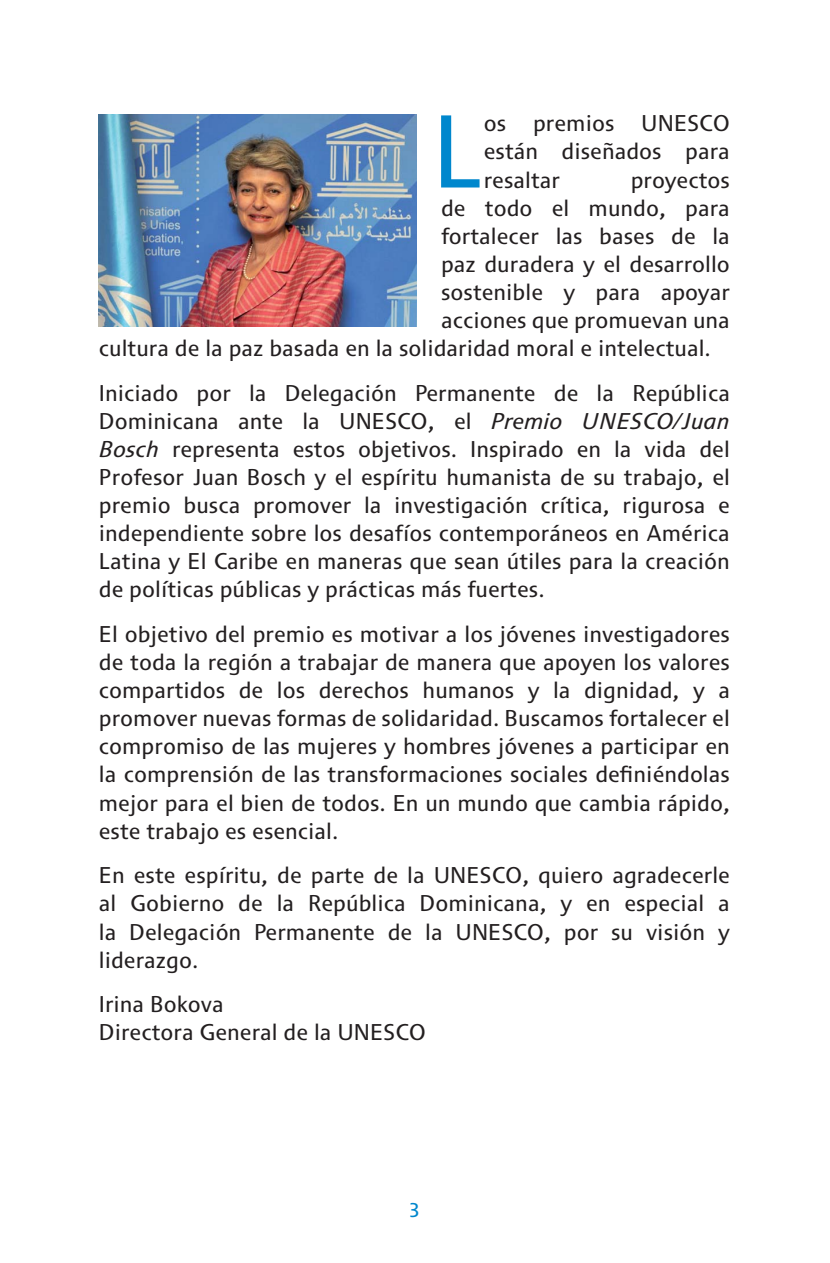
<style>
.page{position:relative;width:830px;height:1263px;background:#fff}
.page>*{position:absolute;margin:0;border:0;box-sizing:border-box;transform-origin:0 0}
.t1{font:106.05px "Cisalpin LT Std";color:#0087cd}
.t2{font:23.4px/28px "Cisalpin LT Std";color:#231f20;text-align:justify}
.t3{font:20.55px "Cisalpin LT Std";color:#0087cd}
.s1{font-style:italic}
</style>
<div class="page">
<img style="left:99px;top:115px;width:317px;height:211px">
<h1 class="t1" style="left:432px;top:112px;width:53px">L</h1>
<p class="t2" style="left:483px;top:111px;width:247px">os premios UNESCO están diseñados para resaltar</p>
<p class="t2" style="left:630px;top:168px;width:101px">proyectos</p>
<p class="t2" style="left:441px;top:196px;width:290px">de todo el mundo, para</p>
<p class="t2" style="left:441px;top:224px;width:290px">fortalecer las bases de la</p>
<p class="t2" style="left:441px;top:252px;width:290px">paz duradera y el desarrollo</p>
<p class="t2" style="left:441px;top:280px;width:290px">sostenible y para apoyar</p>
<p class="t2" style="left:441px;top:308px;width:290px">acciones que promuevan una</p>
<p class="t2" style="left:99px;top:336px;width:613px">cultura de la paz basada en la solidaridad moral e intelectual.</p>
<p class="t2" style="left:99px;top:381px;width:632px">Iniciado por la Delegación Permanente de la República Dominicana ante la UNESCO, el <span class="s1">Premio UNESCO/Juan Bosch</span> representa estos objetivos. Inspirado en la vida del Profesor Juan Bosch y el espíritu humanista de su trabajo, el premio busca promover la investigación crítica, rigurosa e independiente sobre los desafíos contemporáneos en América Latina y El Caribe en maneras que sean útiles para la creación de políticas públicas y prácticas más fuertes.</p>
<p class="t2" style="left:99px;top:622px;width:632px">El objetivo del premio es motivar a los jóvenes investigadores de toda la región a trabajar de manera que apoyen los valores compartidos de los derechos humanos y la dignidad, y a promover nuevas formas de solidaridad. Buscamos fortalecer el compromiso de las mujeres y hombres jóvenes a participar en la comprensión de las transformaciones sociales definiéndolas mejor para el bien de todos. En un mundo que cambia rápido, este trabajo es esencial.</p>
<p class="t2" style="left:99px;top:863px;width:632px">En este espíritu, de parte de la UNESCO, quiero agradecerle al Gobierno de la República Dominicana, y en especial a la Delegación Permanente de la UNESCO, por su visión y liderazgo.</p>
<p class="t2" style="left:99px;top:992px;width:328px">Irina Bokova<br>Directora General de la UNESCO</p>
<p class="t3" style="left:408px;top:1202px;width:13px">3</p>
</div>
